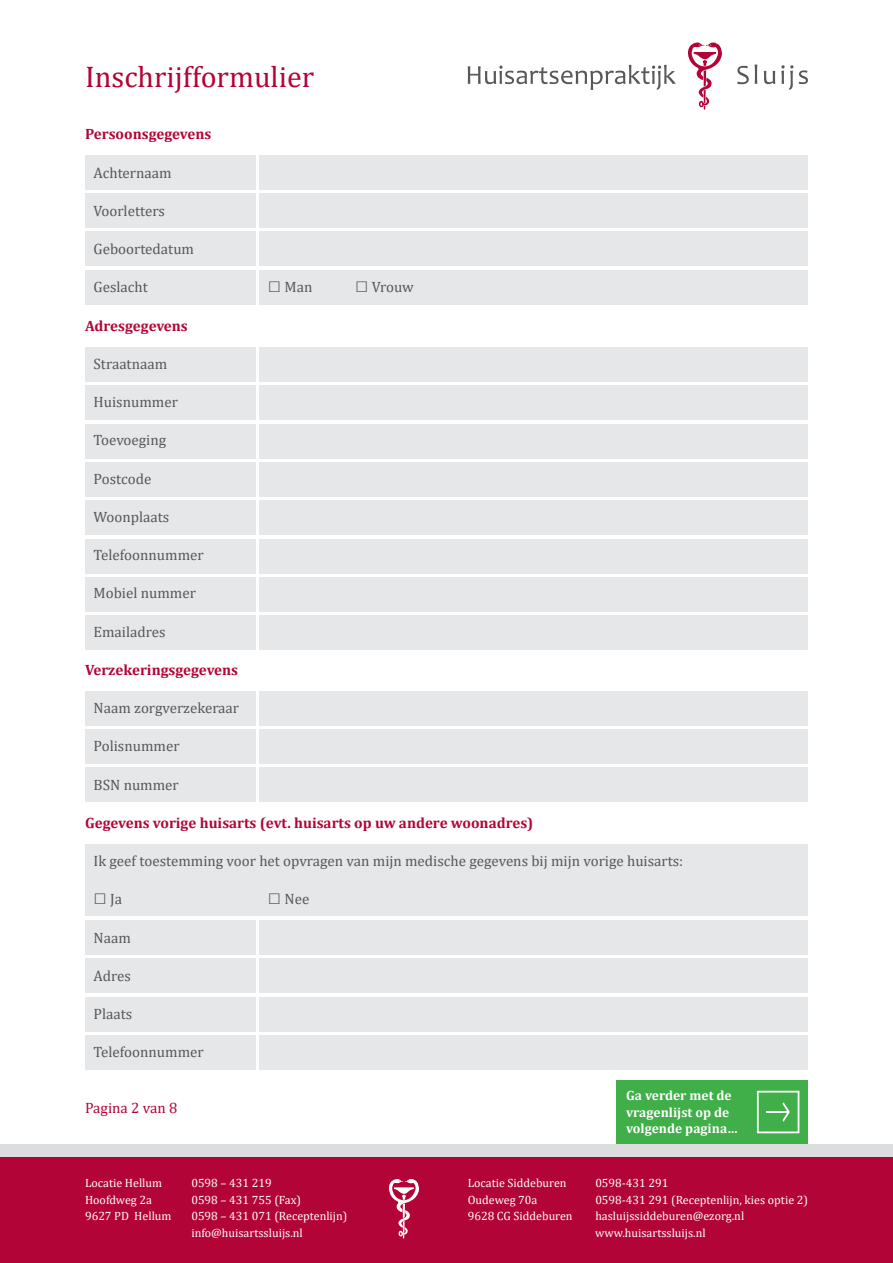
<style>
.page{position:relative;width:893px;height:1263px;background:#fff}
.page>*{position:absolute;margin:0;border:0;box-sizing:border-box;transform-origin:0 0}
.t1{font:30px "Cambria";color:#b30437}
.t2{font:15px "Cambria";color:#57585a}
.t3{font:700 15px "Cambria";color:#b30437}
.t4{font:15px "Cambria";color:#b30437}
.t5{font:700 13.5px/16.5px "Cambria";color:#fff}
.t6{font:12px/16.5px "Cambria";color:#fff}
.s1{font-family:"Arial";font-size:22.5px}
</style>
<div class="page">
<div style="left:85px;top:844px;width:723px;height:71px;background:#e6e7e9"></div>
<div style="left:85px;top:921px;width:170px;height:34px;background:#e6e7e9"></div>
<div style="left:85px;top:959px;width:170px;height:34px;background:#e6e7e9"></div>
<div style="left:85px;top:997px;width:170px;height:34px;background:#e6e7e9"></div>
<div style="left:85px;top:1035px;width:170px;height:34px;background:#e6e7e9"></div>
<div style="left:259px;top:921px;width:549px;height:34px;background:#e6e7e9"></div>
<div style="left:259px;top:959px;width:549px;height:34px;background:#e6e7e9"></div>
<div style="left:259px;top:997px;width:549px;height:34px;background:#e6e7e9"></div>
<div style="left:259px;top:1035px;width:549px;height:34px;background:#e6e7e9"></div>
<div style="left:85px;top:691px;width:170px;height:34px;background:#e6e7e9"></div>
<div style="left:85px;top:729px;width:170px;height:34px;background:#e6e7e9"></div>
<div style="left:85px;top:767px;width:170px;height:34px;background:#e6e7e9"></div>
<div style="left:259px;top:691px;width:549px;height:34px;background:#e6e7e9"></div>
<div style="left:259px;top:729px;width:549px;height:34px;background:#e6e7e9"></div>
<div style="left:259px;top:767px;width:549px;height:34px;background:#e6e7e9"></div>
<div style="left:85px;top:348px;width:170px;height:34px;background:#e6e7e9"></div>
<div style="left:85px;top:386px;width:170px;height:34px;background:#e6e7e9"></div>
<div style="left:85px;top:424px;width:170px;height:34px;background:#e6e7e9"></div>
<div style="left:85px;top:462px;width:170px;height:34px;background:#e6e7e9"></div>
<div style="left:85px;top:501px;width:170px;height:34px;background:#e6e7e9"></div>
<div style="left:85px;top:539px;width:170px;height:34px;background:#e6e7e9"></div>
<div style="left:85px;top:577px;width:170px;height:34px;background:#e6e7e9"></div>
<div style="left:85px;top:615px;width:170px;height:34px;background:#e6e7e9"></div>
<div style="left:259px;top:348px;width:549px;height:34px;background:#e6e7e9"></div>
<div style="left:259px;top:386px;width:549px;height:34px;background:#e6e7e9"></div>
<div style="left:259px;top:424px;width:549px;height:34px;background:#e6e7e9"></div>
<div style="left:259px;top:462px;width:549px;height:34px;background:#e6e7e9"></div>
<div style="left:259px;top:501px;width:549px;height:34px;background:#e6e7e9"></div>
<div style="left:259px;top:539px;width:549px;height:34px;background:#e6e7e9"></div>
<div style="left:259px;top:577px;width:549px;height:34px;background:#e6e7e9"></div>
<div style="left:259px;top:615px;width:549px;height:34px;background:#e6e7e9"></div>
<div style="left:85px;top:155px;width:170px;height:34px;background:#e6e7e9"></div>
<div style="left:85px;top:193px;width:170px;height:34px;background:#e6e7e9"></div>
<div style="left:85px;top:232px;width:170px;height:34px;background:#e6e7e9"></div>
<div style="left:85px;top:270px;width:170px;height:34px;background:#e6e7e9"></div>
<svg style="left:688px;top:42px;width:34px;height:68px"></svg>
<svg style="left:737px;top:64px;width:20px;height:20px"></svg>
<svg style="left:764px;top:71px;width:11px;height:13px"></svg>
<svg style="left:781px;top:65px;width:12px;height:25px"></svg>
<svg style="left:799px;top:70px;width:9px;height:14px"></svg>
<svg style="left:468px;top:65px;width:208px;height:25px"></svg>
<div style="left:617px;top:1080px;width:191px;height:64px;background:#40ae49"></div>
<svg style="left:757px;top:1091px;width:42px;height:42px"></svg>
<div style="left:259px;top:155px;width:549px;height:34px;background:#e6e7e9"></div>
<div style="left:259px;top:193px;width:549px;height:34px;background:#e6e7e9"></div>
<div style="left:259px;top:232px;width:549px;height:34px;background:#e6e7e9"></div>
<div style="left:259px;top:270px;width:549px;height:34px;background:#e6e7e9"></div>
<div style="left:0;top:1157px;width:893px;height:106px;background:#b30437"></div>
<div style="left:0;top:1144px;width:893px;height:13px;background:#dcdddf"></div>
<svg style="left:389px;top:1179px;width:30px;height:59px"></svg>
<h1 class="t1" style="left:85px;top:59px;width:231px">Inschrijfformulier</h1>
<p class="t3" style="left:85px;top:124px;width:128px">Persoonsgegevens</p>
<p class="t2" style="left:94px;top:164px;width:80px">Achternaam</p>
<p class="t2" style="left:94px;top:202px;width:73px">Voorletters</p>
<p class="t2" style="left:94px;top:240px;width:102px">Geboortedatum</p>
<p class="t2" style="left:94px;top:278px;width:56px">Geslacht</p>
<p class="t2" style="left:268px;top:278px;width:46px"><span class="s1">□</span> Man</p>
<p class="t2" style="left:355px;top:278px;width:60px"><span class="s1">□</span> Vrouw</p>
<p class="t3" style="left:85px;top:315px;width:104px">Adresgegevens</p>
<p class="t2" style="left:94px;top:355px;width:75px">Straatnaam</p>
<p class="t2" style="left:94px;top:393px;width:86px">Huisnummer</p>
<p class="t2" style="left:94px;top:431px;width:74px">Toevoeging</p>
<p class="t2" style="left:94px;top:470px;width:59px">Postcode</p>
<p class="t2" style="left:94px;top:508px;width:77px">Woonplaats</p>
<p class="t2" style="left:94px;top:546px;width:112px">Telefoonnummer</p>
<p class="t2" style="left:94px;top:584px;width:104px">Mobiel nummer</p>
<p class="t2" style="left:94px;top:623px;width:74px">Emailadres</p>
<p class="t3" style="left:85px;top:659px;width:155px">Verzekeringsgegevens</p>
<p class="t2" style="left:94px;top:699px;width:147px">Naam zorgverzekeraar</p>
<p class="t2" style="left:94px;top:737px;width:88px">Polisnummer</p>
<p class="t2" style="left:94px;top:776px;width:87px">BSN nummer</p>
<p class="t3" style="left:85px;top:812px;width:450px">Gegevens vorige huisarts (evt. huisarts op uw andere woonadres)</p>
<p class="t2" style="left:94px;top:852px;width:591px">Ik geef toestemming voor het opvragen van mijn medische gegevens bij mijn vorige huisarts:</p>
<p class="t2" style="left:94px;top:890px;width:30px"><span class="s1">□</span> Ja</p>
<p class="t2" style="left:268px;top:890px;width:43px"><span class="s1">□</span> Nee</p>
<p class="t2" style="left:94px;top:929px;width:39px">Naam</p>
<p class="t2" style="left:94px;top:967px;width:39px">Adres</p>
<p class="t2" style="left:94px;top:1005px;width:40px">Plaats</p>
<p class="t2" style="left:94px;top:1043px;width:112px">Telefoonnummer</p>
<p class="t4" style="left:85px;top:1099px;width:94px">Pagina 2 van 8</p>
<p class="t5" style="left:626px;top:1087px;width:113px">Ga verder met de vragenlijst op de volgende pagina…</p>
<p class="t6" style="left:85px;top:1175px;width:88px">Locatie Hellum<br>Hoofdweg 2a<br>9627 PD Hellum</p>
<p class="t6" style="left:191px;top:1175px;width:158px">0598 – 431 219<br>0598 – 431 755 (Fax)<br>0598 – 431 071 (Receptenlijn) info@huisartssluijs.nl</p>
<p class="t6" style="left:468px;top:1175px;width:106px">Locatie Siddeburen<br>Oudeweg 70a<br>9628 CG Siddeburen</p>
<p class="t6" style="left:595px;top:1175px;width:214px">0598-431 291<br>0598-431 291 (Receptenlijn, kies optie 2) hasluijssiddeburen@ezorg.nl www.huisartssluijs.nl</p>
</div>
